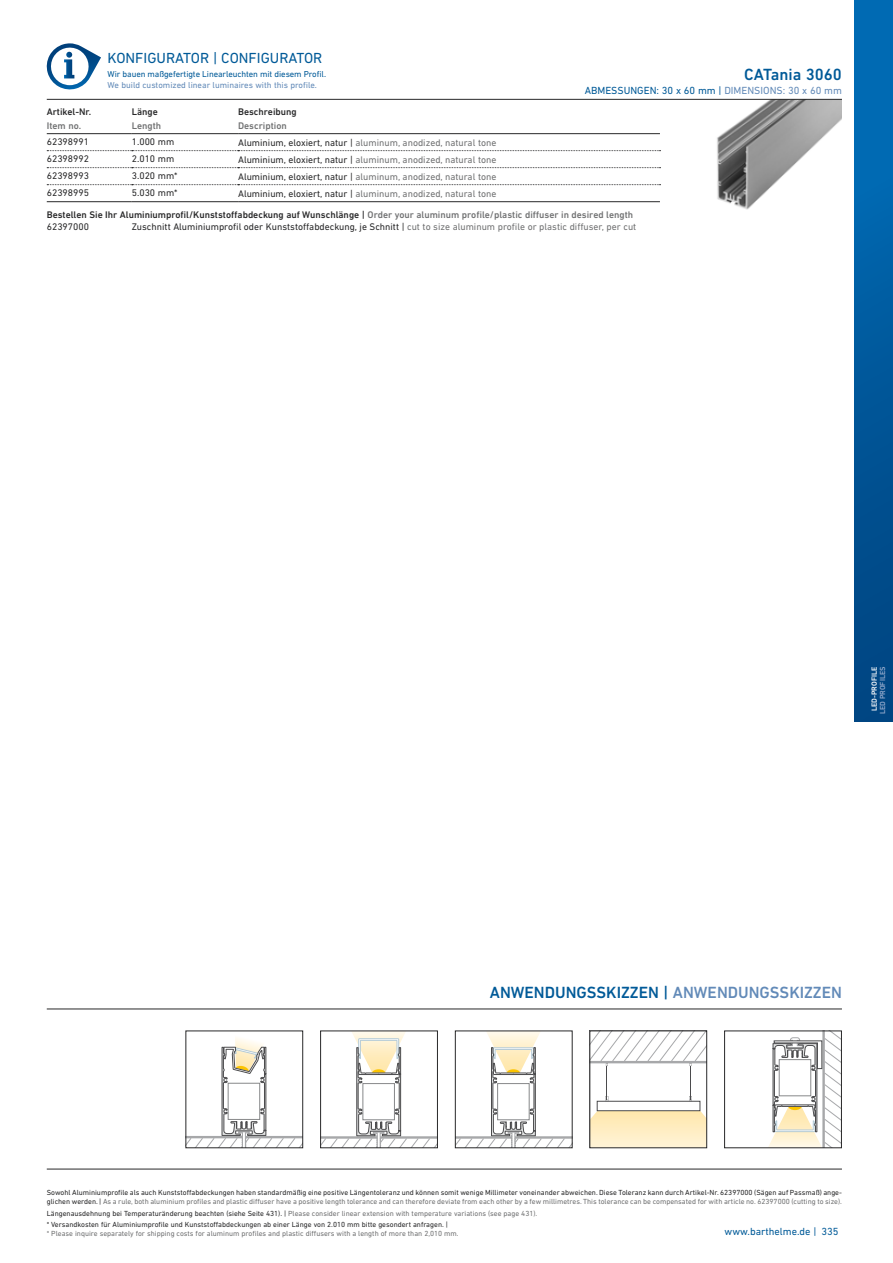
<style>
.page{position:relative;width:893px;height:1263px;background:#fff}
.page>*{position:absolute;margin:0;border:0;box-sizing:border-box;transform-origin:0 0}
.t1{font:500 16.5px "DIN Next LT Pro";color:#005a98}
.t2{font:14.85px "DIN Next LT Pro";color:#005a98}
.t3{font:10.5px "DIN Next LT Pro";color:#005a98}
.t4{font:9.75px "DIN Next LT Pro";color:#707172}
.t5{font:9.75px "DIN Next LT Pro";color:#282829}
.t6{font:500 9.75px/12px "DIN Next LT Pro";color:#282829}
.t7{font:500 9.75px "DIN Next LT Pro";color:#707172}
.t8{font:8.7px "DIN Next LT Pro";letter-spacing:-.01em;color:#005a98}
.t9{font:8.7px "DIN Next LT Pro";color:#628ab8}
.t10{font:7.5px/11.1px "DIN Next LT Pro";color:#282829}
.t11{font:7.5px "DIN Next LT Pro";color:#707172}
.t12{font:500 7.5px "DIN Next LT Pro";color:#fff}
.t13{font:500 7.5px "DIN Next LT Pro";color:#97abcd}
.s1{color:#282829}
.s2{color:#628ab8}
.s3{color:#707172}
.s4{font-weight:400}
</style>
<div class="page">
<img style="left:717px;top:100px;width:125px;height:110px">
<hr style="left:47px;top:133px;width:85px;height:1px;background:#282829">
<hr style="left:132px;top:133px;width:106px;height:1px;background:#282829">
<hr style="left:238px;top:133px;width:422px;height:1px;background:#282829">
<svg style="left:47px;top:167px;width:614px;height:1px"></svg>
<svg style="left:47px;top:184px;width:614px;height:1px"></svg>
<svg style="left:47px;top:150px;width:614px;height:1px"></svg>
<hr style="left:47px;top:201px;width:85px;height:1px;background:#282829">
<hr style="left:132px;top:201px;width:106px;height:1px;background:#282829">
<hr style="left:238px;top:201px;width:422px;height:1px;background:#282829">
<hr style="left:47px;top:99px;width:795px;height:1px;background:#282829">
<hr style="left:47px;top:1169px;width:795px;height:1px;background:#282829">
<hr style="left:47px;top:1008px;width:795px;height:1px;background:#282829">
<svg style="left:591px;top:1032px;width:114px;height:114px"></svg>
<div style="left:597px;top:1101px;width:103px;height:10px;background:#fff;border:1px solid #4b4b4d"></div>
<div style="left:589px;top:1030px;width:118px;height:118px;border:1px solid #282829"></div>
<svg style="left:769px;top:1032px;width:71px;height:114px"></svg>
<div style="left:724px;top:1030px;width:118px;height:118px;border:1px solid #282829"></div>
<svg style="left:187px;top:1038px;width:114px;height:108px"></svg>
<div style="left:185px;top:1030px;width:118px;height:118px;border:1px solid #282829"></div>
<svg style="left:457px;top:1032px;width:114px;height:114px"></svg>
<div style="left:455px;top:1030px;width:118px;height:118px;border:1px solid #282829"></div>
<svg style="left:322px;top:1032px;width:114px;height:114px"></svg>
<div style="left:320px;top:1030px;width:118px;height:118px;border:1px solid #282829"></div>
<div style="left:855px;top:0;width:38px;height:722px;background:linear-gradient(to bottom,#0070bb,#00437f)"></div>
<svg style="left:46px;top:43px;width:55px;height:47px"></svg>
<h3 class="t6" style="left:47px;top:106px;width:46px">Artikel-Nr.</h3>
<h3 class="t7" style="left:47px;top:120px;width:36px">Item no.</h3>
<h2 class="t2" style="left:108px;top:49px;width:216px">KONFIGURATOR | CONFIGURATOR</h2>
<p class="t8" style="left:108px;top:69px;width:220px">Wir bauen maßgefertigte Linearleuchten mit diesem Profil.</p>
<p class="t9" style="left:108px;top:80px;width:211px">We build customized linear luminaires with this profile.</p>
<h3 class="t6" style="left:132px;top:106px;width:28px">Länge</h3>
<h3 class="t7" style="left:132px;top:120px;width:31px">Length</h3>
<h3 class="t6" style="left:238px;top:106px;width:60px">Beschreibung</h3>
<h3 class="t7" style="left:238px;top:120px;width:50px">Description</h3>
<h3 class="t5" style="left:47px;top:136px;width:44px">62398991</h3>
<h3 class="t5" style="left:132px;top:136px;width:44px">1.000 mm</h3>
<h3 class="t4" style="left:238px;top:137px;width:260px"><span class="s1">Aluminium, eloxiert, natur |</span> aluminum, anodized, natural tone</h3>
<h3 class="t5" style="left:47px;top:153px;width:44px">62398992</h3>
<h3 class="t5" style="left:132px;top:153px;width:44px">2.010 mm</h3>
<h3 class="t4" style="left:238px;top:154px;width:260px"><span class="s1">Aluminium, eloxiert, natur |</span> aluminum, anodized, natural tone</h3>
<h3 class="t5" style="left:47px;top:170px;width:44px">62398993</h3>
<h3 class="t5" style="left:132px;top:170px;width:47px">3.020 mm*</h3>
<h3 class="t4" style="left:238px;top:171px;width:260px"><span class="s1">Aluminium, eloxiert, natur |</span> aluminum, anodized, natural tone</h3>
<h3 class="t5" style="left:47px;top:187px;width:44px">62398995</h3>
<h3 class="t5" style="left:132px;top:187px;width:47px">5.030 mm*</h3>
<h3 class="t4" style="left:238px;top:188px;width:260px"><span class="s1">Aluminium, eloxiert, natur |</span> aluminum, anodized, natural tone</h3>
<h1 class="t1" style="left:744px;top:65px;width:99px">CATania 3060</h1>
<h3 class="t3" style="left:585px;top:84px;width:259px">ABMESSUNGEN: 30 x 60 mm | <span class="s2">DIMENSIONS: 30 x 60 mm</span></h3>
<h3 class="t6" style="left:47px;top:209px;width:588px">Bestellen Sie Ihr Aluminiumprofil/Kunststoffabdeckung auf Wunschlänge | <span class="s3">Order your aluminum profile/plastic diffuser in desired length<br></span><span class="s4">62397000</span></h3>
<h3 class="t5" style="left:132px;top:221px;width:506px">Zuschnitt Aluminiumprofil oder Kunststoffabdeckung, je Schnitt | <span class="s3">cut to size aluminum profile or plastic diffuser, per cut</span></h3>
<p class="t12" style="left:870px;top:711px;width:46px;rotate:-90deg">LED-PROFILE</p>
<p class="t13" style="left:878px;top:714px;width:49px;rotate:-90deg">LED PROFILES</p>
<h1 class="t1" style="left:490px;top:983px;width:354px">ANWENDUNGSSKIZZEN | <span class="s2">ANWENDUNGSSKIZZEN</span></h1>
<p class="t10" style="left:47px;top:1187px;width:797px;line-height:9px">Sowohl Aluminiumprofile als auch Kunststoffabdeckungen haben standardmäßig eine positive Längentoleranz und können somit wenige Millimeter voneinander abweichen. Diese Toleranz kann durch Artikel-Nr. 62397000 (Sägen auf Passmaß) ange&shy;glichen werden. | <span class="s3">As a rule, both aluminium profiles and plastic diffuser have a positive length tolerance and can therefore deviate from each other by a few millimetres. This tolerance can be compensated for with article no. 62397000 (cutting to size).</span></p>
<p class="t10" style="left:47px;top:1207px;width:492px">Längenausdehnung bei Temperaturänderung beachten (siehe Seite 431). | <span class="s3">Please consider linear extension with temperature variations (see page 431). </span>* Versandkosten für Aluminiumprofile und Kunststoffabdeckungen ab einer Länge von 2.010 mm bitte gesondert anfragen. |</p>
<p class="t11" style="left:47px;top:1229px;width:413px">* Please inquire separately for shipping costs for aluminum profiles and plastic diffusers with a length of more than 2,010 mm.</p>
<h3 class="t3" style="left:725px;top:1225px;width:115px">www.barthelme.de | 335</h3>
</div>
